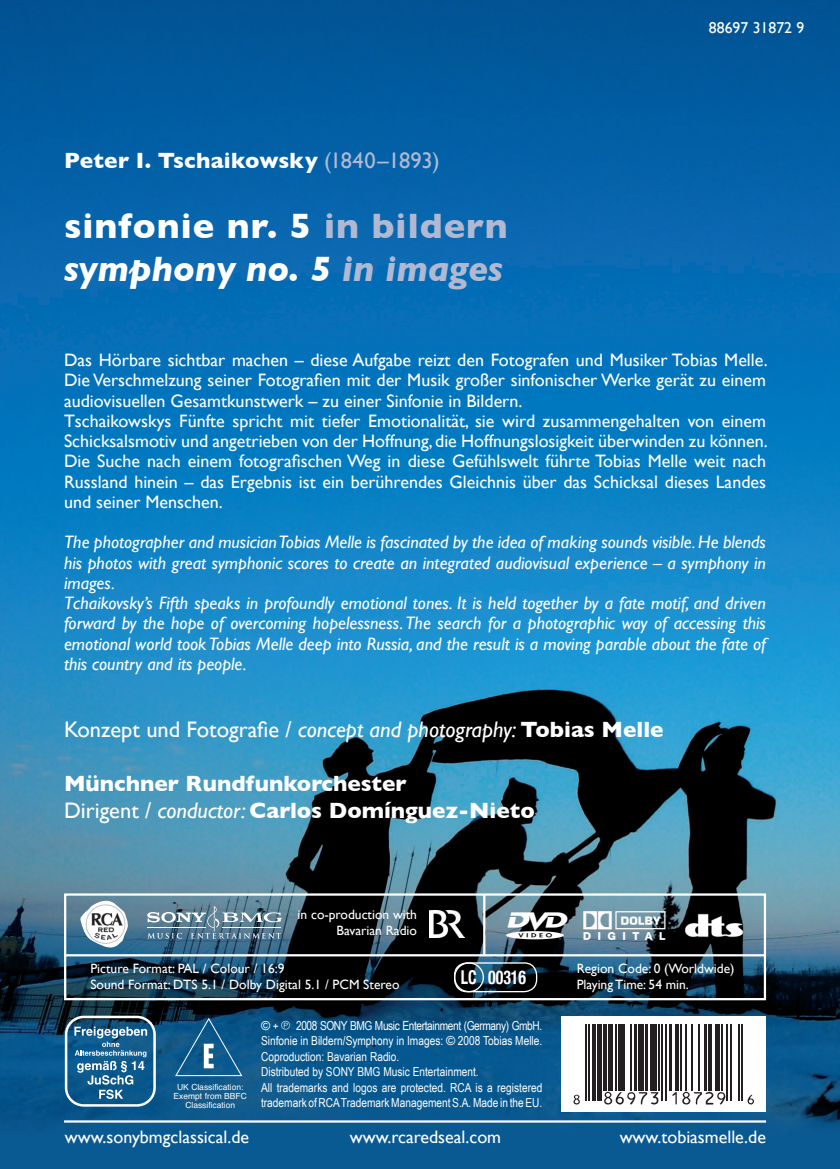
<style>
.page{position:relative;width:840px;height:1169px;background:#fff}
.page>*{position:absolute;margin:0;border:0;box-sizing:border-box;transform-origin:0 0}
.t1{font:700 36px "Gill Sans";letter-spacing:.03em;color:#fff}
.t2{font:italic 700 36px "Gill Sans";color:#fff}
.t3{font:36px "Rainbow Two";color:#fff}
.t4{font:27px "Rainbow Two";color:#fff}
.t5{font:700 22.5px "Gill Sans";color:#fff}
.t6{font:italic 22.5px "Gill Sans";color:#fff}
.t7{font:700 condensed 19.12px "Helvetica Neue";color:#fff;scale:.83 1}
.Alpensinf_Inlay_Txt{font:18px/20.2px "Gill Sans";color:#fff;text-align:justify}
.t8{font:italic 18px/20.2px "Gill Sans";color:#fff;text-align:justify}
.Alpensinf_Inlay_Txt-2{font:15.75px "Gill Sans";color:#fff}
.Alpensinf_Inlay_Txt-3{font:13.5px "Gill Sans";color:#fff}
.t9{font:12.38px/15.5px "Arial Narrow";color:#fff}
.t10{font:12.38px "Arial Narrow";letter-spacing:-.03em;color:#fff}
.t11{font:8.55px/8.8px "Helvetica";color:#fff;text-align:center}
.s1{font-weight:400;color:#b1b9d2}
.s2{color:#b1b9d2}
.s3{font-style:normal}
.s4{font-weight:700;font-style:normal}
.s5{font-weight:400}
.s6{font-weight:400;font-style:italic}
.s7{font-family:"Arial"}
.s8{font-family:"Rainbow";font-size:17.32px}
</style>
<div class="page">
<img style="left:0;top:0;width:839px;height:1169px">
<div style="left:561px;top:1015px;width:205px;height:96px;background:#fff"></div>
<div style="left:65px;top:1015px;width:91px;height:91px;border:2px solid #fff;border-radius:18px"></div>
<svg style="left:74px;top:1026px;width:73px;height:73px;background:#3d7aa2"></svg>
<hr style="left:64px;top:1120px;width:702px;height:2px;background:#fff">
<div style="left:64px;top:893px;width:702px;height:107px;border:2px solid #fff"></div>
<img style="left:80px;top:900px;width:48px;height:47px">
<div style="left:454px;top:962px;width:83px;height:30px;border:1px solid #fff;border-radius:12px"></div>
<div style="left:454px;top:962px;width:30px;height:30px;border:1px solid #fff;border-radius:50%"></div>
<svg style="left:147px;top:906px;width:135px;height:32px;background:#728ea0"></svg>
<hr style="left:65px;top:954px;width:700px;height:2px;background:#fff">
<hr style="left:483px;top:894px;width:2px;height:61px;background:#fff">
<img style="left:685px;top:910px;width:58px;height:30px">
<svg style="left:175px;top:1018px;width:67px;height:58px;background:#226693"></svg>
<img style="left:429px;top:910px;width:35px;height:27px">
<hr style="left:585px;top:1024px;width:1px;height:76px;background:#231f20">
<hr style="left:588px;top:1024px;width:2px;height:76px;background:#231f20">
<svg style="left:592px;top:1024px;width:3px;height:76px"></svg>
<hr style="left:597px;top:1024px;width:4px;height:76px;background:#231f20">
<hr style="left:603px;top:1024px;width:3px;height:66px;background:#231f20">
<div style="left:608px;top:1024px;width:5px;height:66px;background:#231f20"></div>
<hr style="left:615px;top:1024px;width:1px;height:66px;background:#231f20">
<div style="left:618px;top:1024px;width:7px;height:66px;background:#231f20"></div>
<hr style="left:630px;top:1024px;width:1px;height:66px;background:#231f20">
<hr style="left:633px;top:1024px;width:3px;height:66px;background:#231f20">
<div style="left:638px;top:1024px;width:5px;height:66px;background:#231f20"></div>
<hr style="left:645px;top:1024px;width:3px;height:66px;background:#231f20">
<div style="left:650px;top:1024px;width:6px;height:66px;background:#231f20"></div>
<hr style="left:658px;top:1024px;width:2px;height:66px;background:#231f20">
<hr style="left:661px;top:1024px;width:2px;height:76px;background:#231f20">
<hr style="left:665px;top:1024px;width:1px;height:76px;background:#231f20">
<hr style="left:668px;top:1024px;width:3px;height:66px;background:#231f20">
<hr style="left:675px;top:1024px;width:3px;height:66px;background:#231f20">
<hr style="left:680px;top:1024px;width:1px;height:66px;background:#231f20">
<hr style="left:685px;top:1024px;width:1px;height:66px;background:#231f20">
<hr style="left:691px;top:1024px;width:2px;height:66px;background:#231f20">
<hr style="left:698px;top:1024px;width:1px;height:66px;background:#231f20">
<hr style="left:703px;top:1024px;width:3px;height:66px;background:#231f20">
<hr style="left:708px;top:1024px;width:3px;height:66px;background:#231f20">
<hr style="left:715px;top:1024px;width:4px;height:66px;background:#231f20">
<hr style="left:721px;top:1024px;width:2px;height:66px;background:#231f20">
<hr style="left:726px;top:1024px;width:2px;height:76px;background:#231f20">
<hr style="left:730px;top:1024px;width:1px;height:76px;background:#231f20">
<hr style="left:738px;top:1024px;width:1px;height:76px;background:#231f20">
<hr style="left:741px;top:1024px;width:1px;height:76px;background:#231f20">
<svg style="left:573px;top:1094px;width:6px;height:10px"></svg>
<svg style="left:604px;top:1091px;width:54px;height:13px"></svg>
<svg style="left:672px;top:1091px;width:53px;height:13px"></svg>
<svg style="left:747px;top:1094px;width:7px;height:10px"></svg>
<p class="t5" style="left:64px;top:142px;width:377px">Peter I. Tschaikowsky <span class="s1">(1840–1893)</span></p>
<p class="t1" style="left:64px;top:197px;width:445px">sinfonie nr. 5 <span class="s2">in bildern</span></p>
<p class="t2" style="left:64px;top:248px;width:440px">symphony no. 5 <span class="s2">in images</span></p>
<p class="Alpensinf_Inlay_Txt-2" style="left:708px;top:18px;width:97px">88697 31872 9</p>
<p class="Alpensinf_Inlay_Txt" style="left:64px;top:350px;width:705px">Das Hörbare sichtbar machen – diese Aufgabe reizt den Fotografen und Musiker Tobias Melle.<br>Die Verschmelzung seiner Fotografien mit der Musik großer sinfonischer Werke gerät zu einem audiovisuellen Gesamtkunstwerk – zu einer Sinfonie in Bildern.</p>
<p class="Alpensinf_Inlay_Txt" style="left:64px;top:410px;width:705px">Tschaikowskys Fünfte spricht mit tiefer Emotionalität, sie wird zusammengehalten von einem Schicksalsmotiv und angetrieben von der Hoffnung, die Hoffnungslosigkeit überwinden zu können.<br>Die Suche nach einem fotografischen Weg in diese Gefühlswelt führte Tobias Melle weit nach Russland hinein – das Ergebnis ist ein berührendes Gleichnis über das Schicksal dieses Landes und seiner Menschen.</p>
<p class="t8" style="left:64px;top:532px;width:703px">The photographer and musician Tobias Melle is fascinated by the idea of making sounds visible. He blends his photos with great symphonic scores to create an integrated audiovisual experience – a symphony in images.</p>
<p class="t8" style="left:64px;top:593px;width:703px">Tchaikovsky’s Fifth speaks in profoundly emotional tones. It is held together by a fate motif, and driven forward by the hope of overcoming hopelessness. The search for a photographic way of accessing this emotional world took Tobias Melle deep into Russia, and the result is a moving parable about the fate of this country and its people.</p>
<p class="t6" style="left:64px;top:717px;width:601px"><span class="s3">Konzept und Fotografie /</span> concept and photography: <span class="s4">Tobias Melle</span></p>
<p class="t5" style="left:64px;top:766px;width:344px">Münchner Rundfunkorchester</p>
<p class="t5" style="left:64px;top:793px;width:472px"><span class="s5">Dirigent /</span> <span class="s6">conductor:</span> Carlos Domínguez-Nieto</p>
<p class="Alpensinf_Inlay_Txt-3" style="left:297px;top:907px;width:121px">in co-production with</p>
<p class="Alpensinf_Inlay_Txt-3" style="left:336px;top:922px;width:82px">Bavarian Radio</p>
<p class="t4" style="left:506px;top:912px;width:63px">t</p>
<p class="t3" style="left:583px;top:911px;width:88px">(</p>
<p class="Alpensinf_Inlay_Txt-3" style="left:90px;top:960px;width:195px">Picture Format: PAL / Colour / 16:9</p>
<p class="Alpensinf_Inlay_Txt-3" style="left:576px;top:960px;width:159px">Region Code: 0 (Worldwide)</p>
<p class="t7" style="left:461px;top:961px;width:80px">LC 00316</p>
<p class="Alpensinf_Inlay_Txt-3" style="left:90px;top:976px;width:310px">Sound Format: DTS 5.1 / Dolby Digital 5.1 / PCM Stereo</p>
<p class="Alpensinf_Inlay_Txt-3" style="left:576px;top:976px;width:114px">Playing Time: 54 min.</p>
<p class="t11" style="left:174px;top:1082px;width:75px">UK Classification:<br>Exempt from BBFC<br>Classification</p>
<p class="t10" style="left:261px;top:1016px;width:283px"><span class="s7">©</span> +<span class="s8">P</span> 2008 SONY BMG Music Entertainment (Germany) GmbH.</p>
<p class="t9" style="left:261px;top:1032px;width:283px">Sinfonie in Bildern/Symphony in Images: <span class="s7">©</span> 2008 Tobias Melle.</p>
<p class="t9" style="left:261px;top:1048px;width:140px">Coproduction: Bavarian Radio.</p>
<p class="t9" style="left:261px;top:1063px;width:219px">Distributed by SONY BMG Music Entertainment.</p>
<p class="t9" style="left:261px;top:1079px;width:283px">All trademarks and logos are protected. RCA is a registered trademark of RCA Trademark Management S.A. Made in the EU.</p>
<p class="Alpensinf_Inlay_Txt" style="left:65px;top:1126px;width:186px">www.sonybmgclassical.de</p>
<p class="Alpensinf_Inlay_Txt" style="left:350px;top:1126px;width:153px">www.rcaredseal.com</p>
<p class="Alpensinf_Inlay_Txt" style="left:619px;top:1126px;width:148px">www.tobiasmelle.de</p>
</div>
